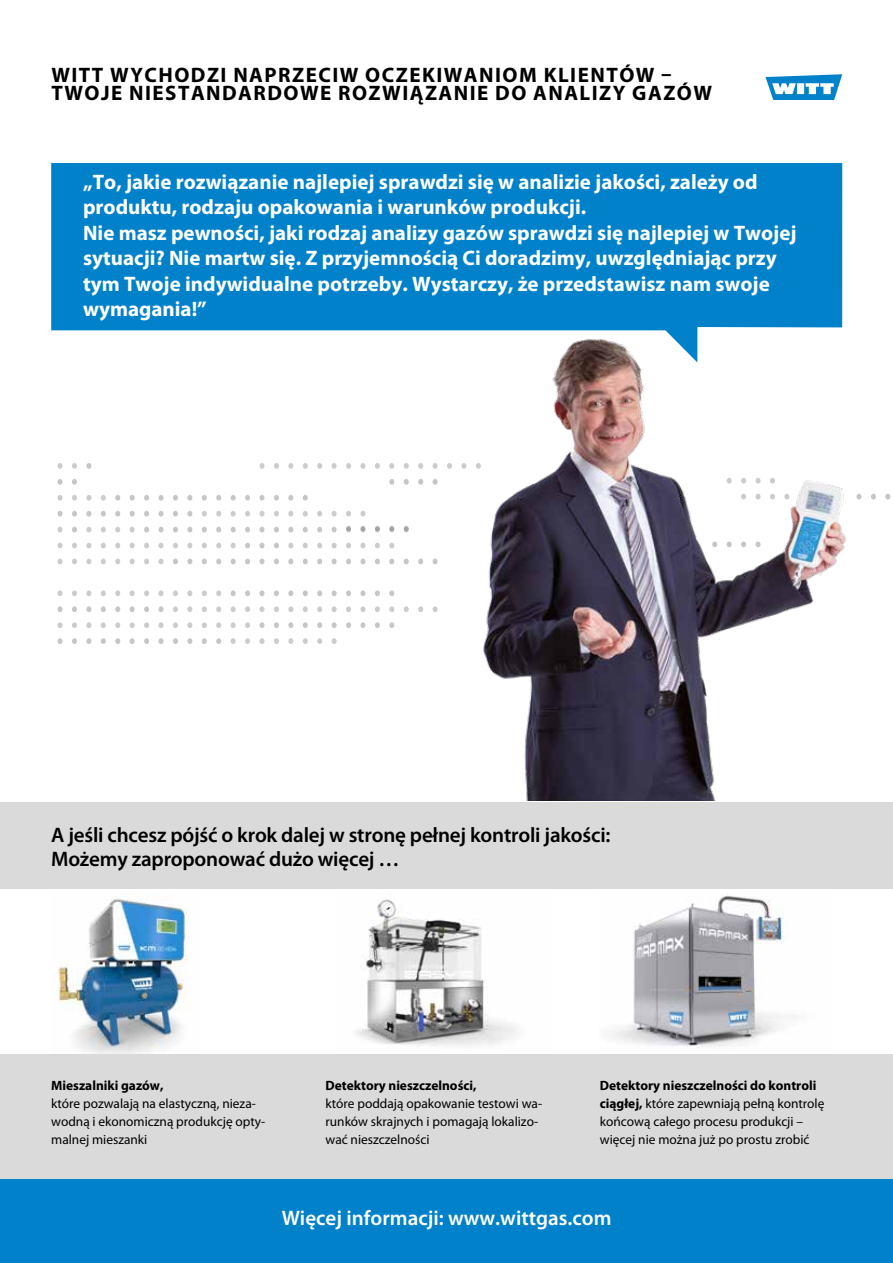
<style>
.page{position:relative;width:893px;height:1263px;background:#fff}
.page>*{position:absolute;margin:0;border:0;box-sizing:border-box;transform-origin:0 0}
.t1{font:700 21px/25.5px "Myriad Pro";color:#fff}
.t2{font:700 21px/18px "Myriad Pro";letter-spacing:.07em;color:#000}
.t3{font:600 21px/24px "Myriad Pro";letter-spacing:-.01em;color:#000}
.t4{font:600 21px "Myriad Pro";color:#fff}
.t5{font:13.5px/18px "Myriad Pro";color:#000}
.t6{font:700 13.5px "Myriad Pro";color:#000}
.s1{font-weight:700}
</style>
<div class="page">
<img style="left:391px;top:310px;width:500px;height:491px">
<div style="left:0;top:802px;width:893px;height:442px;background:#dadada"></div>
<div style="left:0;top:1180px;width:893px;height:83px;background:#0081c9"></div>
<svg style="left:231px;top:638px;width:106px;height:6px"></svg>
<svg style="left:58px;top:638px;width:163px;height:6px"></svg>
<svg style="left:259px;top:622px;width:135px;height:6px"></svg>
<svg style="left:58px;top:622px;width:192px;height:6px"></svg>
<svg style="left:173px;top:606px;width:265px;height:6px"></svg>
<svg style="left:58px;top:606px;width:106px;height:6px"></svg>
<svg style="left:231px;top:590px;width:163px;height:6px"></svg>
<svg style="left:58px;top:590px;width:163px;height:6px"></svg>
<svg style="left:173px;top:559px;width:265px;height:5px"></svg>
<svg style="left:58px;top:559px;width:106px;height:5px"></svg>
<svg style="left:288px;top:543px;width:106px;height:5px"></svg>
<svg style="left:245px;top:543px;width:34px;height:5px"></svg>
<svg style="left:58px;top:543px;width:178px;height:5px"></svg>
<svg style="left:346px;top:526px;width:545px;height:6px"></svg>
<svg style="left:144px;top:527px;width:193px;height:5px"></svg>
<svg style="left:86px;top:527px;width:49px;height:5px"></svg>
<svg style="left:72px;top:527px;width:5px;height:5px"></svg>
<svg style="left:58px;top:527px;width:5px;height:5px"></svg>
<svg style="left:202px;top:511px;width:163px;height:5px"></svg>
<svg style="left:58px;top:511px;width:134px;height:5px"></svg>
<svg style="left:115px;top:495px;width:193px;height:6px"></svg>
<svg style="left:58px;top:495px;width:48px;height:6px"></svg>
<svg style="left:58px;top:479px;width:380px;height:6px"></svg>
<svg style="left:259px;top:463px;width:222px;height:6px"></svg>
<svg style="left:86px;top:463px;width:5px;height:6px"></svg>
<svg style="left:58px;top:463px;width:19px;height:6px"></svg>
<svg style="left:765px;top:74px;width:77px;height:26px"></svg>
<svg style="left:51px;top:163px;width:791px;height:199px;background:#2793d0"></svg>
<div style="left:0;top:889px;width:893px;height:165px;background:#fff"></div>
<img style="left:355px;top:899px;width:161px;height:147px">
<img style="left:612px;top:894px;width:177px;height:153px">
<img style="left:51px;top:893px;width:138px;height:160px">
<p class="t2" style="left:51px;top:65px;width:662px">WITT WYCHODZI NAPRZECIW OCZEKIWANIOM KLIENTÓW –<br>TWOJE NIESTANDARDOWE ROZWIĄZANIE DO ANALIZY GAZÓW</p>
<p class="t1" style="left:83px;top:168px;width:715px">„To, jakie rozwiązanie najlepiej sprawdzi się w analizie jakości, zależy od produktu, rodzaju opakowania i warunków produkcji.<br>Nie masz pewności, jaki rodzaj analizy gazów sprawdzi się najlepiej w Twojej sytuacji? Nie martw się. Z przyjemnością Ci doradzimy, uwzględniając przy tym Twoje indywidualne potrzeby. Wystarczy, że przedstawisz nam swoje wymagania!”</p>
<p class="t3" style="left:51px;top:822px;width:561px">A jeśli chcesz pójść o krok dalej w stronę pełnej kontroli jakości:<br>Możemy zaproponować dużo więcej …</p>
<p class="t6" style="left:51px;top:1076px;width:114px">Mieszalniki gazów,</p>
<p class="t5" style="left:51px;top:1094px;width:216px">które pozwalają na elastyczną, nieza&shy;wodną i ekonomiczną produkcję opty&shy;malnej mieszanki</p>
<p class="t6" style="left:326px;top:1076px;width:153px">Detektory nieszczelności,</p>
<p class="t5" style="left:326px;top:1094px;width:218px">które poddają opakowanie testowi wa&shy;runków skrajnych i pomagają lokalizo&shy;wać nieszczelności</p>
<p class="t5" style="left:600px;top:1076px;width:226px"><span class="s1">Detektory nieszczelności do kontroli ciągłej,</span> które zapewniają pełną kontrolę końcową całego procesu produkcji – więcej nie można już po prostu zrobić</p>
<p class="t4" style="left:282px;top:1204px;width:331px">Więcej informacji: www.wittgas.com</p>
</div>
